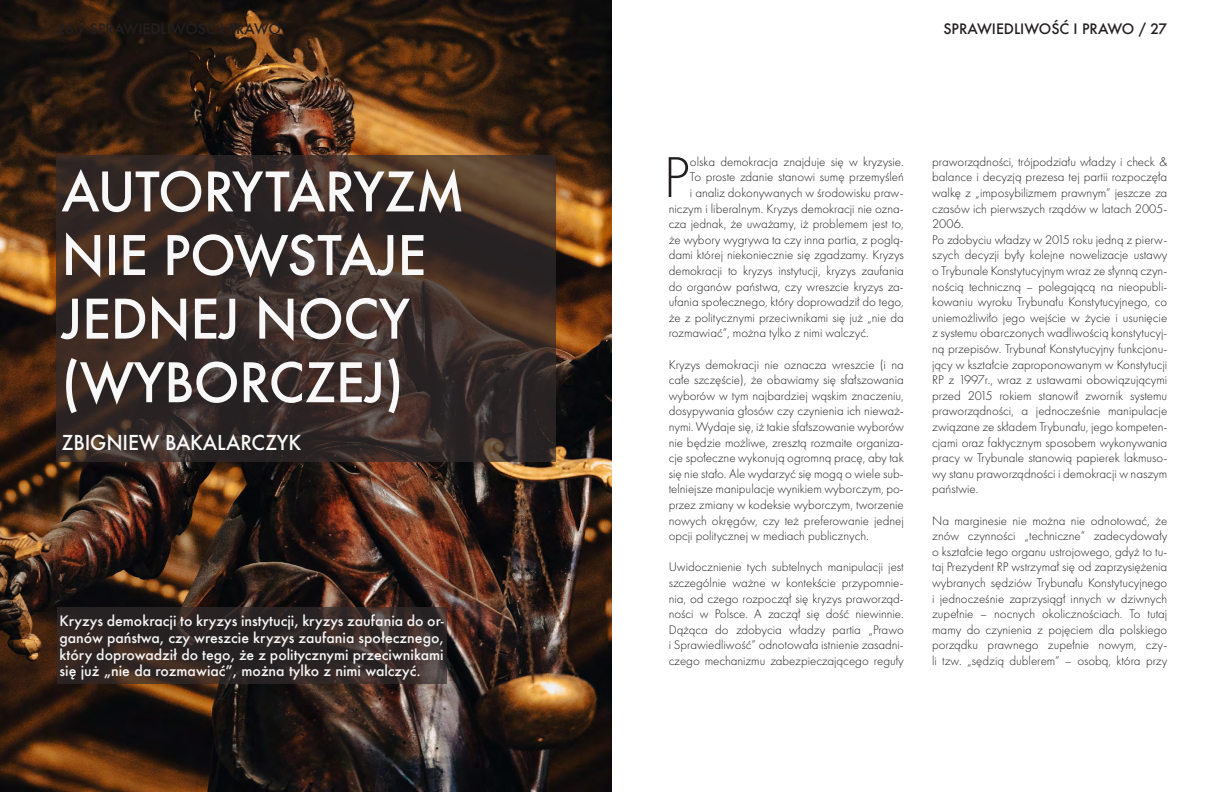
<style>
.page{position:relative;width:1224px;height:792px;background:#fff}
.page>*{position:absolute;margin:0;border:0;box-sizing:border-box;transform-origin:0 0}
.t1{font:300 59.8px "Futura PT";color:#231f20}
.t2{font:500 53px/63.6px "Futura";letter-spacing:-.01em;color:#f8f8f9}
.t3{font:500 20px "Futura";letter-spacing:-.01em;color:#f8f8f9}
.t4{font:500 14px/16.8px "Futura";color:#f6f6f6;text-align:justify}
.t5{font:500 14px "Futura";color:#231f20}
.t6{font:300 13px/15.6px "Futura PT";color:#231f20;text-align:justify}
</style>
<div class="page">
<img style="left:0;top:0;width:612px;height:792px">
<svg style="left:56px;top:156px;width:499px;height:306px;background:#3a2c27"></svg>
<svg style="left:57px;top:607px;width:390px;height:76px;background:#322826"></svg>
<h2 class="t2" style="left:61px;top:159px;width:405px">AUTORYTARYZM<br>NIE POWSTAJE<br>JEDNEJ NOCY (WYBORCZEJ)</h2>
<h3 class="t3" style="left:61px;top:429px;width:241px">ZBIGNIEW BAKALARCZYK</h3>
<p class="t4" style="left:60px;top:612px;width:386px">Kryzys demokracji to kryzys instytucji, kryzys zaufania do or&shy;ganów państwa, czy wreszcie kryzys zaufania społecznego, który doprowadził do tego, że z politycznymi przeciwnikami się już „nie da rozmawiać”, można tylko z nimi walczyć.</p>
<p class="t5" style="left:943px;top:19px;width:225px">SPRAWIEDLIWOŚĆ I PRAWO / 27</p>
<h1 class="t1" style="left:663px;top:143px;width:28px">P</h1>
<p class="t6" style="left:690px;top:154px;width:215px">olska demokracja znajduje się w kryzysie.</p>
<p class="t6" style="left:690px;top:169px;width:215px">To proste zdanie stanowi sumę przemyśleń</p>
<p class="t6" style="left:690px;top:185px;width:215px">i analiz dokonywanych w środowisku praw-</p>
<p class="t6" style="left:669px;top:201px;width:237px">niczym i liberalnym. Kryzys demokracji nie ozna-</p>
<p class="t6" style="left:669px;top:216px;width:237px">cza jednak, że uważamy, iż problemem jest to,</p>
<p class="t6" style="left:669px;top:232px;width:237px">że wybory wygrywa ta czy inna partia, z poglą-</p>
<p class="t6" style="left:669px;top:247px;width:237px">dami której niekoniecznie się zgadzamy. Kryzys</p>
<p class="t6" style="left:669px;top:263px;width:237px">demokracji to kryzys instytucji, kryzys zaufania</p>
<p class="t6" style="left:669px;top:279px;width:237px">do organów państwa, czy wreszcie kryzys za-</p>
<p class="t6" style="left:669px;top:294px;width:237px">ufania społecznego, który doprowadził do tego,</p>
<p class="t6" style="left:669px;top:310px;width:237px">że z politycznymi przeciwnikami się już „nie da</p>
<p class="t6" style="left:669px;top:325px;width:202px">rozmawiać”, można tylko z nimi walczyć.</p>
<p class="t6" style="left:669px;top:357px;width:237px">Kryzys demokracji nie oznacza wreszcie (i na całe szczęście), że obawiamy się sfałszowania wyborów w tym najbardziej wąskim znaczeniu, dosypywania głosów czy czynienia ich nieważ&shy;nymi. Wydaje się, iż takie sfałszowanie wyborów nie będzie możliwe, zresztą rozmaite organiza&shy;cje społeczne wykonują ogromną pracę, aby tak się nie stało. Ale wydarzyć się mogą o wiele sub&shy;telniejsze manipulacje wynikiem wyborczym, po&shy;przez zmiany w kodeksie wyborczym, tworzenie nowych okręgów, czy też preferowanie jednej opcji politycznej w mediach publicznych.</p>
<p class="t6" style="left:669px;top:559px;width:237px">Uwidocznienie tych subtelnych manipulacji jest szczególnie ważne w kontekście przypomnie&shy;nia, od czego rozpoczął się kryzys praworząd&shy;ności w Polsce. A zaczął się dość niewinnie.<br>Dążąca do zdobycia władzy partia „Prawo i Sprawiedliwość” odnotowała istnienie zasadni&shy;czego mechanizmu zabezpieczającego reguły</p>
<p class="t6" style="left:932px;top:154px;width:237px;text-align:left">praworządności, trójpodziału władzy i check &amp; balance i decyzją prezesa tej partii rozpoczęła walkę z „imposybilizmem prawnym” jeszcze za czasów ich pierwszych rządów w latach 2005- 2006.<br>Po zdobyciu władzy w 2015 roku jedną z pierw&shy;szych decyzji były kolejne nowelizacje ustawy o Trybunale Konstytucyjnym wraz ze słynną czyn&shy;nością techniczną – polegającą na nieopubli&shy;kowaniu wyroku Trybunału Konstytucyjnego, co uniemożliwiło jego wejście w życie i usunięcie z systemu obarczonych wadliwością konstytucyj&shy;ną przepisów. Trybunał Konstytucyjny funkcjonu&shy;jący w kształcie zaproponowanym w Konstytucji RP z 1997r., wraz z ustawami obowiązującymi przed 2015 rokiem stanowił zwornik systemu praworządności, a jednocześnie manipulacje związane ze składem Trybunału, jego kompeten&shy;cjami oraz faktycznym sposobem wykonywania pracy w Trybunale stanowią papierek lakmuso&shy;wy stanu praworządności i demokracji w naszym państwie.</p>
<p class="t6" style="left:932px;top:513px;width:237px">Na marginesie nie można nie odnotować, że znów czynności „techniczne” zadecydowały o kształcie tego organu ustrojowego, gdyż to tu&shy;taj Prezydent RP wstrzymał się od zaprzysiężenia wybranych sędziów Trybunału Konstytucyjnego i jednocześnie zaprzysiągł innych w dziwnych zupełnie – nocnych okolicznościach. To tutaj mamy do czynienia z pojęciem dla polskiego porządku prawnego zupełnie nowym, czy&shy;li tzw. „sędzią dublerem” – osobą, która przy</p>
</div>
